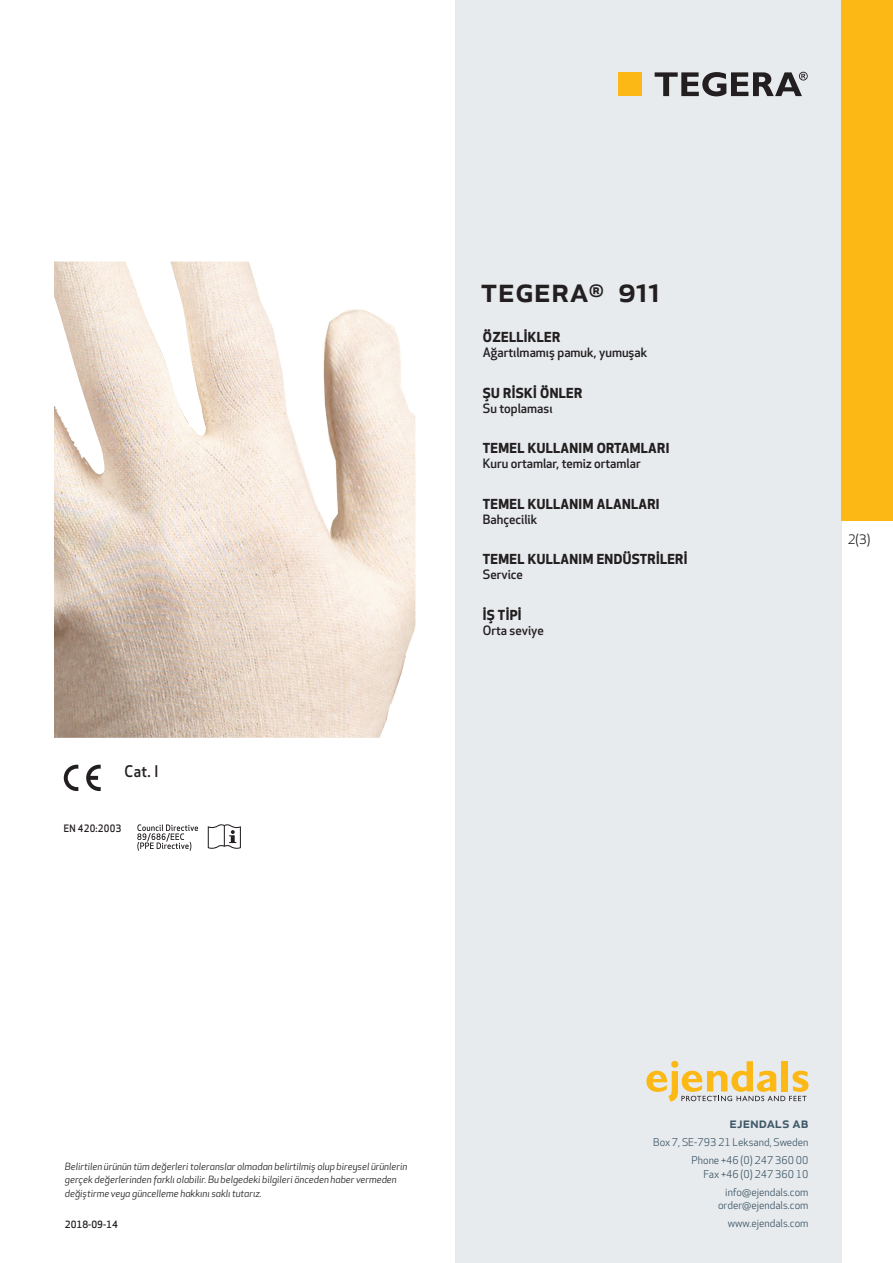
<style>
.page{position:relative;width:893px;height:1263px;background:#fff}
.page>*{position:absolute;margin:0;border:0;box-sizing:border-box;transform-origin:0 0}
.prodname{font:500 34.5px "Apex New";color:#231f20}
.Artikel{font:500 15.6px "Apex New";color:#231f20;scale:.95 1}
.t1{font:500 15px "Apex New";color:#405968}
.Funktion_body{font:700 13.5px "Apex New";letter-spacing:.025em;color:#231f20}
.t2{font:12.75px "Apex New";color:#231f20}
.Funktion_body-2{font:500 12.6px "Apex New";color:#231f20}
.t3{font:10.5px/18px "Apex New";color:#405968;text-align:right}
.t4{font:500 10.05px "Apex New";letter-spacing:.025em;color:#231f20;scale:.95 1}
.t5{font:italic 9.75px/13.5px "Apex New";color:#231f20}
.Sidfot_datum{font:500 9.75px "Apex New";color:#231f20}
</style>
<div class="page">
<div style="left:455px;top:0;width:387px;height:1263px;background:#e8ebee"></div>
<svg style="left:646px;top:1061px;width:162px;height:40px"></svg>
<div style="left:842px;top:0;width:51px;height:520px;background:#fcb814"></div>
<div style="left:618px;top:72px;width:24px;height:24px;background:#fcb814"></div>
<svg style="left:655px;top:72px;width:153px;height:24px"></svg>
<svg style="left:86px;top:765px;width:15px;height:26px"></svg>
<svg style="left:64px;top:765px;width:14px;height:26px"></svg>
<svg style="left:137px;top:824px;width:61px;height:27px"></svg>
<svg style="left:208px;top:824px;width:33px;height:25px"></svg>
<img style="left:54px;top:261px;width:361px;height:477px">
<p class="Artikel" style="left:125px;top:761px;width:37px">Cat. I</p>
<p class="t4" style="left:64px;top:821px;width:62px">EN 420:2003</p>
<p class="prodname" style="left:480px;top:266px;width:182px">TEGERA<sup>®</sup> 911</p>
<p class="Funktion_body" style="left:483px;top:327px;width:79px">ÖZELLİKLER</p>
<p class="Funktion_body-2" style="left:483px;top:344px;width:166px">Ağartılmamış pamuk, yumuşak</p>
<p class="Funktion_body" style="left:483px;top:383px;width:101px">ŞU RİSKİ ÖNLER</p>
<p class="Funktion_body-2" style="left:483px;top:399px;width:71px">Su toplaması</p>
<p class="Funktion_body" style="left:483px;top:438px;width:188px">TEMEL KULLANIM ORTAMLARI</p>
<p class="Funktion_body-2" style="left:483px;top:455px;width:159px">Kuru ortamlar, temiz ortamlar</p>
<p class="Funktion_body" style="left:483px;top:494px;width:178px">TEMEL KULLANIM ALANLARI</p>
<p class="Funktion_body-2" style="left:483px;top:511px;width:56px">Bahçecilik</p>
<p class="Funktion_body" style="left:483px;top:550px;width:206px">TEMEL KULLANIM ENDÜSTRİLERİ</p>
<p class="Funktion_body-2" style="left:483px;top:566px;width:42px">Service</p>
<p class="Funktion_body" style="left:483px;top:605px;width:40px">İŞ TİPİ</p>
<p class="Funktion_body-2" style="left:483px;top:622px;width:63px">Orta seviye</p>
<p class="t2" style="left:848px;top:531px;width:24px">2(3)</p>
<p class="t5" style="left:65px;top:1159px;width:344px">Belirtilen ürünün tüm değerleri toleranslar olmadan belirtilmiş olup bireysel ürünlerin gerçek değerlerinden farklı olabilir. Bu belgedeki bilgileri önceden haber vermeden değiştirme veya güncelleme hakkını saklı tutarız.</p>
<p class="Sidfot_datum" style="left:65px;top:1218px;width:54px">2018-09-14</p>
<h3 class="t1" style="left:729px;top:1113px;width:80px">ejendals ab</h3>
<p class="t3" style="left:653px;top:1133px;width:157px">Box 7, SE-793 21 Leksand, Sweden<br>Phone +46 (0) 247 360 00</p>
<p class="t3" style="left:703px;top:1165px;width:107px">Fax +46 (0) 247 360 10 info@ejendals.com</p>
<p class="t3" style="left:718px;top:1196px;width:92px">order@ejendals.com</p>
<p class="t3" style="left:728px;top:1215px;width:82px">www.ejendals.com</p>
</div>
